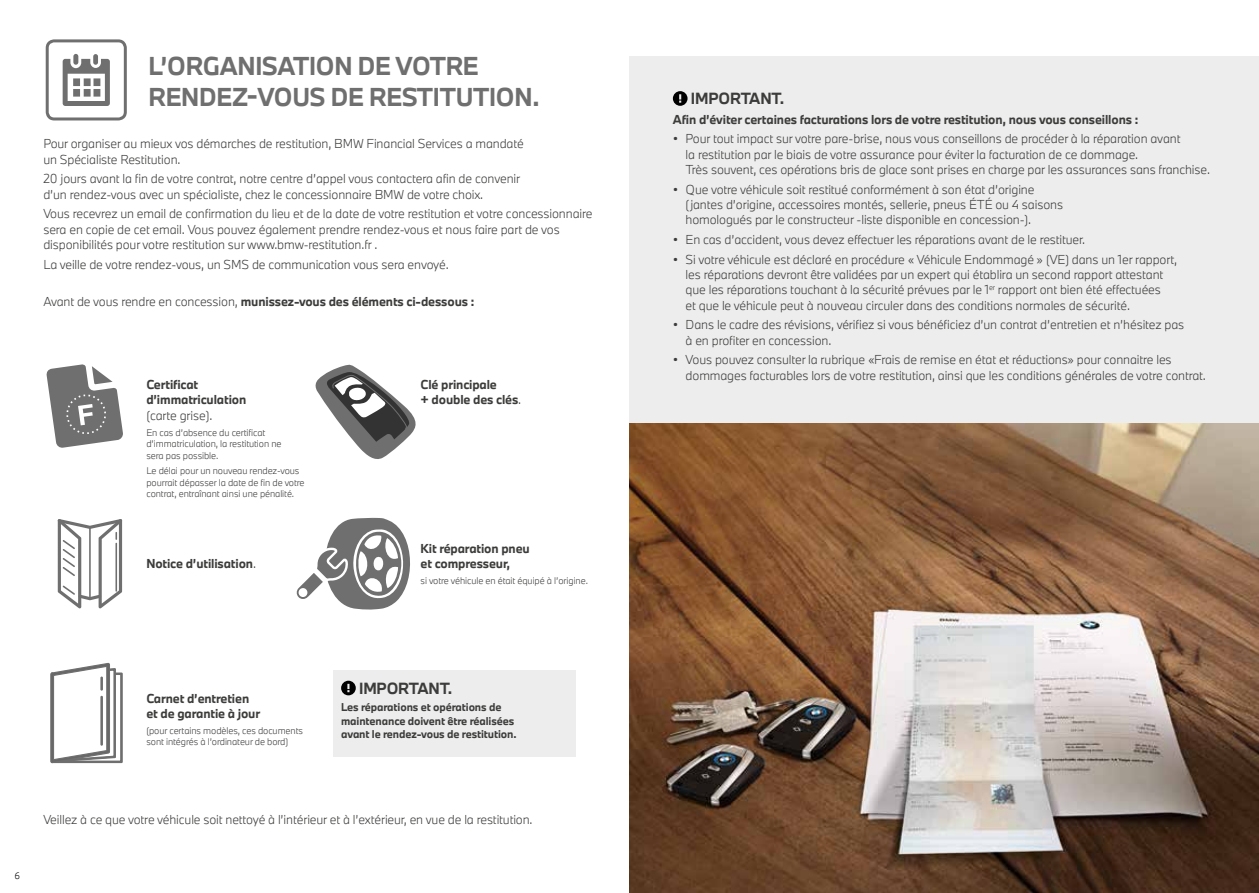
<style>
.page{position:relative;width:1259px;height:893px;background:#fff}
.page>*{position:absolute;margin:0;border:0;box-sizing:border-box;transform-origin:0 0}
.t1{font:700 24px/30.8px "BMW Type Next Latin";letter-spacing:-.01em;color:#706f6f}
.t2{font:700 15px "BMW Type Next Latin";letter-spacing:-.01em;color:#3c3c3b}
.t3{font:300 12px/15.3px "BMW Type Next Latin";letter-spacing:-.01em;color:#3c3c3b}
.t4{font:700 12px/15.3px "BMW Type Next Latin";letter-spacing:-.01em;color:#3c3c3b}
.t5{font:700 10.5px/13.5px "BMW Type Next Latin";letter-spacing:-.01em;color:#3c3c3b}
.t6{font:300 9px/11.6px "BMW Type Next Latin";letter-spacing:-.01em;color:#3c3c3b}
.t7{font:300 9px "BMW Type Next Latin";color:#000}
.s1{font-weight:300}
</style>
<div class="page">
<div style="left:629px;top:56px;width:630px;height:367px;background:#ededed"></div>
<svg style="left:673px;top:91px;width:14px;height:15px"></svg>
<svg style="left:296px;top:517px;width:114px;height:93px"></svg>
<svg style="left:315px;top:364px;width:101px;height:95px"></svg>
<svg style="left:46px;top:364px;width:77px;height:84px"></svg>
<svg style="left:58px;top:519px;width:64px;height:89px"></svg>
<svg style="left:50px;top:662px;width:73px;height:102px"></svg>
<div style="left:100px;top:677px;width:3px;height:14px;border:1px solid #706f6f"></div>
<div style="left:100px;top:696px;width:3px;height:50px;border:1px solid #706f6f"></div>
<svg style="left:46px;top:39px;width:81px;height:81px"></svg>
<img style="left:629px;top:423px;width:630px;height:470px">
<div style="left:333px;top:671px;width:242px;height:86px;background:#ededed"></div>
<svg style="left:341px;top:681px;width:15px;height:14px"></svg>
<h1 class="t1" style="left:148px;top:50px;width:392px">L’ORGANISATION DE VOTRE<br>RENDEZ-VOUS DE RESTITUTION.</h1>
<p class="t3" style="left:43px;top:136px;width:482px">Pour organiser au mieux vos démarches de restitution, BMW Financial Services a mandaté un Spécialiste Restitution.</p>
<p class="t3" style="left:43px;top:171px;width:478px">20 jours avant la fin de votre contrat, notre centre d’appel vous contactera afin de convenir d’un rendez‑vous avec un spécialiste, chez le concessionnaire BMW de votre choix.</p>
<p class="t3" style="left:43px;top:206px;width:550px">Vous recevrez un email de confirmation du lieu et de la date de votre restitution et votre concessionnaire sera en copie de cet email. Vous pouvez également prendre rendez-vous et nous faire part de vos disponibilités pour votre restitution sur www.bmw-restitution.fr .</p>
<p class="t3" style="left:43px;top:256px;width:407px">La veille de votre rendez-vous, un SMS de communication vous sera envoyé.</p>
<p class="t4" style="left:43px;top:294px;width:432px"><span class="s1">Avant de vous rendre en concession,</span> munissez-vous des éléments ci-dessous :</p>
<p class="t4" style="left:146px;top:377px;width:101px">Certificat d’immatriculation</p>
<p class="t3" style="left:146px;top:407px;width:68px">(carte grise).</p>
<p class="t6" style="left:146px;top:426px;width:137px">En cas d’absence du certificat d’immatriculation, la restitution ne sera pas possible.</p>
<p class="t6" style="left:146px;top:465px;width:160px">Le délai pour un nouveau rendez‑vous pourrait dépasser la date de fin de votre contrat, entraînant ainsi une pénalité.</p>
<p class="t4" style="left:146px;top:556px;width:111px">Notice d’utilisation<span class="s1">.</span></p>
<p class="t4" style="left:420px;top:377px;width:102px">Clé principale<br>+ double des clés<span class="s1">.</span></p>
<p class="t4" style="left:420px;top:540px;width:111px">Kit réparation pneu et compresseur,</p>
<p class="t6" style="left:420px;top:575px;width:169px">si votre véhicule en était équipé à l’origine.</p>
<p class="t4" style="left:146px;top:690px;width:115px">Carnet d’entretien et de garantie à jour</p>
<p class="t6" style="left:146px;top:724px;width:158px">(pour certains modèles, ces documents sont intégrés à l’ordinateur de bord)</p>
<p class="t2" style="left:359px;top:678px;width:95px">IMPORTANT.</p>
<p class="t5" style="left:341px;top:700px;width:177px">Les réparations et opérations de maintenance doivent être réalisées avant le rendez-vous de restitution.</p>
<p class="t7" style="left:14px;top:870px;width:7px">6</p>
<p class="t3" style="left:43px;top:811px;width:491px">Veillez à ce que votre véhicule soit nettoyé à l’intérieur et à l’extérieur, en vue de la restitution.</p>
<p class="t2" style="left:691px;top:88px;width:95px">IMPORTANT.</p>
<p class="t4" style="left:673px;top:111px;width:467px">Afin d’éviter certaines facturations lors de votre restitution, nous vous conseillons :</p>
<p class="t3" style="left:685px;top:131px;width:526px;text-indent:-13px">• Pour tout impact sur votre pare-brise, nous vous conseillons de procéder à la réparation avant<br>la restitution par le biais de votre assurance pour éviter la facturation de ce dommage.<br>Très souvent, ces opérations bris de glace sont prises en charge par les assurances sans franchise.</p>
<p class="t3" style="left:685px;top:181px;width:379px;text-indent:-13px">• Que votre véhicule soit restitué conformément à son état d’origine (jantes d’origine, accessoires montés, sellerie, pneus ÉTÉ ou 4 saisons homologués par le constructeur -liste disponible en concession-).</p>
<p class="t3" style="left:673px;top:232px;width:414px">• En cas d’accident, vous devez effectuer les réparations avant de le restituer.</p>
<p class="t3" style="left:685px;top:251px;width:493px;text-indent:-13px">• Si votre véhicule est déclaré en procédure « Véhicule Endommagé » (VE) dans un 1er rapport, les réparations devront être validées par un expert qui établira un second rapport attestant que les réparations touchant à la sécurité prévues par le 1<sup>er</sup> rapport ont bien été effectuées<br>et que le véhicule peut à nouveau circuler dans des conditions normales de sécurité.</p>
<p class="t3" style="left:685px;top:317px;width:500px;text-indent:-13px">• Dans le cadre des révisions, vérifiez si vous bénéficiez d’un contrat d’entretien et n’hésitez pas à en profiter en concession.</p>
<p class="t3" style="left:685px;top:352px;width:522px;text-indent:-13px">• Vous pouvez consulter la rubrique «Frais de remise en état et réductions» pour connaitre les dommages facturables lors de votre restitution, ainsi que les conditions générales de votre contrat.</p>
</div>
